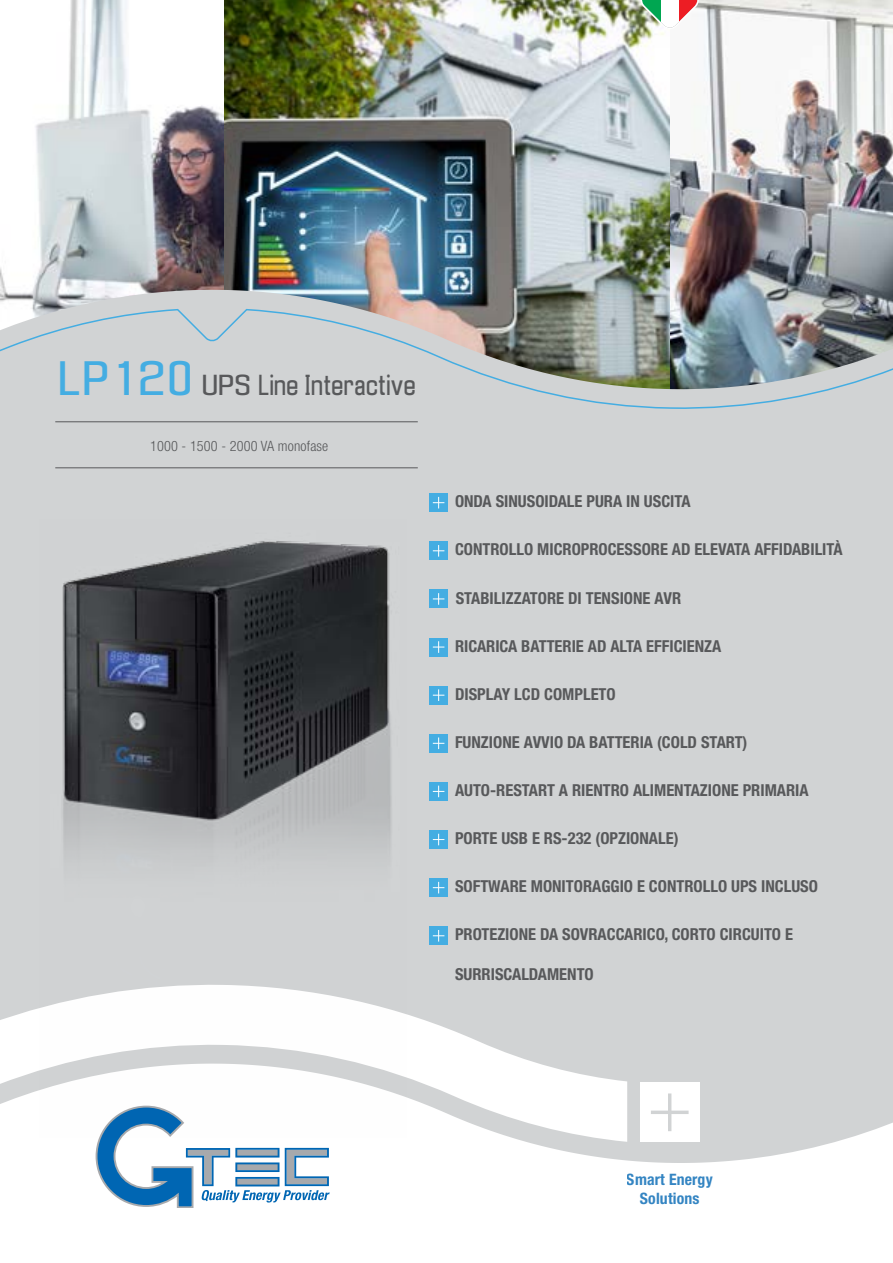
<style>
.page{position:relative;width:893px;height:1263px;background:#fff}
.page>*{position:absolute;margin:0;border:0;box-sizing:border-box;transform-origin:0 0}
.t1{font:27px "Enigmatic";letter-spacing:.02em;color:#58595b}
.t2{font:700 condensed 16.5px "Helvetica Neue LT Std";color:#58595b}
.t3{font:700 condensed 15.75px/18.9px "Helvetica Neue LT Std";letter-spacing:.01em;color:#0066b3;text-align:center}
.t4{font:300 condensed 14.25px "Helvetica Neue LT Std";letter-spacing:.01em;color:#58595b}
.s1{font-size:45px;color:#44ade2}
</style>
<div class="page">
<img style="left:223px;top:0;width:447px;height:290px">
<img style="left:670px;top:0;width:223px;height:290px">
<img style="left:0;top:0;width:223px;height:290px">
<div style="left:0;top:290px;width:893px;height:873px;background:#d1d3d4"></div>
<img style="left:0;top:307px;width:893px;height:104px">
<svg style="left:0;top:983px;width:627px;height:159px"></svg>
<div style="left:640px;top:1082px;width:59px;height:60px;background:#fff"></div>
<hr style="left:668px;top:1093px;width:3px;height:38px;background:#d1d3d4">
<svg style="left:651px;top:1110px;width:38px;height:4px"></svg>
<svg style="left:96px;top:1137px;width:234px;height:71px"></svg>
<img style="left:40px;top:519px;width:367px;height:618px">
<hr style="left:55px;top:421px;width:363px;height:1px;background:#58595b">
<hr style="left:55px;top:467px;width:363px;height:1px;background:#58595b">
<div style="left:429px;top:493px;width:19px;height:19px;background:#44ade2"></div>
<svg style="left:433px;top:497px;width:11px;height:11px"></svg>
<div style="left:429px;top:542px;width:19px;height:18px;background:#44ade2"></div>
<svg style="left:433px;top:545px;width:11px;height:12px"></svg>
<div style="left:429px;top:590px;width:19px;height:18px;background:#44ade2"></div>
<svg style="left:433px;top:593px;width:11px;height:12px"></svg>
<div style="left:429px;top:638px;width:19px;height:18px;background:#44ade2"></div>
<svg style="left:433px;top:641px;width:11px;height:12px"></svg>
<div style="left:429px;top:686px;width:19px;height:18px;background:#44ade2"></div>
<svg style="left:433px;top:689px;width:11px;height:12px"></svg>
<div style="left:429px;top:734px;width:19px;height:18px;background:#44ade2"></div>
<svg style="left:433px;top:737px;width:11px;height:12px"></svg>
<div style="left:429px;top:782px;width:19px;height:18px;background:#44ade2"></div>
<svg style="left:433px;top:786px;width:11px;height:11px"></svg>
<div style="left:429px;top:830px;width:19px;height:19px;background:#44ade2"></div>
<svg style="left:433px;top:834px;width:11px;height:11px"></svg>
<div style="left:429px;top:878px;width:19px;height:19px;background:#44ade2"></div>
<svg style="left:433px;top:882px;width:11px;height:11px"></svg>
<div style="left:429px;top:927px;width:19px;height:18px;background:#44ade2"></div>
<svg style="left:433px;top:930px;width:11px;height:11px"></svg>
<svg style="left:638px;top:0;width:64px;height:32px"></svg>
<h1 class="t1" style="left:58px;top:369px;width:359px"><span class="s1">LP120</span> UPS Line Interactive</h1>
<p class="t4" style="left:150px;top:437px;width:180px">1000 - 1500 - 2000 VA monofase</p>
<p class="t2" style="left:455px;top:491px;width:237px">ONDA SINUSOIDALE PURA IN USCITA</p>
<p class="t2" style="left:455px;top:540px;width:389px">CONTROLLO MICROPROCESSORE AD ELEVATA AFFIDABILITÀ</p>
<p class="t2" style="left:456px;top:588px;width:227px">STABILIZZATORE DI TENSIONE AVR</p>
<p class="t2" style="left:455px;top:636px;width:268px">RICARICA BATTERIE AD ALTA EFFICIENZA</p>
<p class="t2" style="left:455px;top:684px;width:162px">DISPLAY LCD COMPLETO</p>
<p class="t2" style="left:455px;top:732px;width:294px">FUNZIONE AVVIO DA BATTERIA (COLD START)</p>
<p class="t2" style="left:455px;top:780px;width:126px">AUTO-RESTART A RIENTRO</p>
<p class="t2" style="left:633px;top:780px;width:10px">ALIMENTAZIONE</p>
<p class="t2" style="left:743px;top:780px;width:10px">PRIMARIA</p>
<p class="t2" style="left:455px;top:828px;width:225px">PORTE USB E RS-232 (OPZIONALE)</p>
<p class="t2" style="left:455px;top:876px;width:86px">SOFTWARE MONITORA</p>
<p class="t2" style="left:601px;top:876px;width:58px">GGIO E CONTROLLO</p>
<p class="t2" style="left:731px;top:876px;width:10px">UPS</p>
<p class="t2" style="left:761px;top:876px;width:58px">INCLUSO</p>
<p class="t2" style="left:455px;top:924px;width:296px">PROTEZIONE DA SOVRACCARICO, CORTO CIRCUITO</p>
<p class="t2" style="left:785px;top:924px;width:8px">E</p>
<p class="t2" style="left:455px;top:964px;width:37px">SURRISCALDAMENTO</p>
<p class="t3" style="left:627px;top:1170px;width:88px">SMART ENERGY<br>SOLUTIONS</p>
</div>
